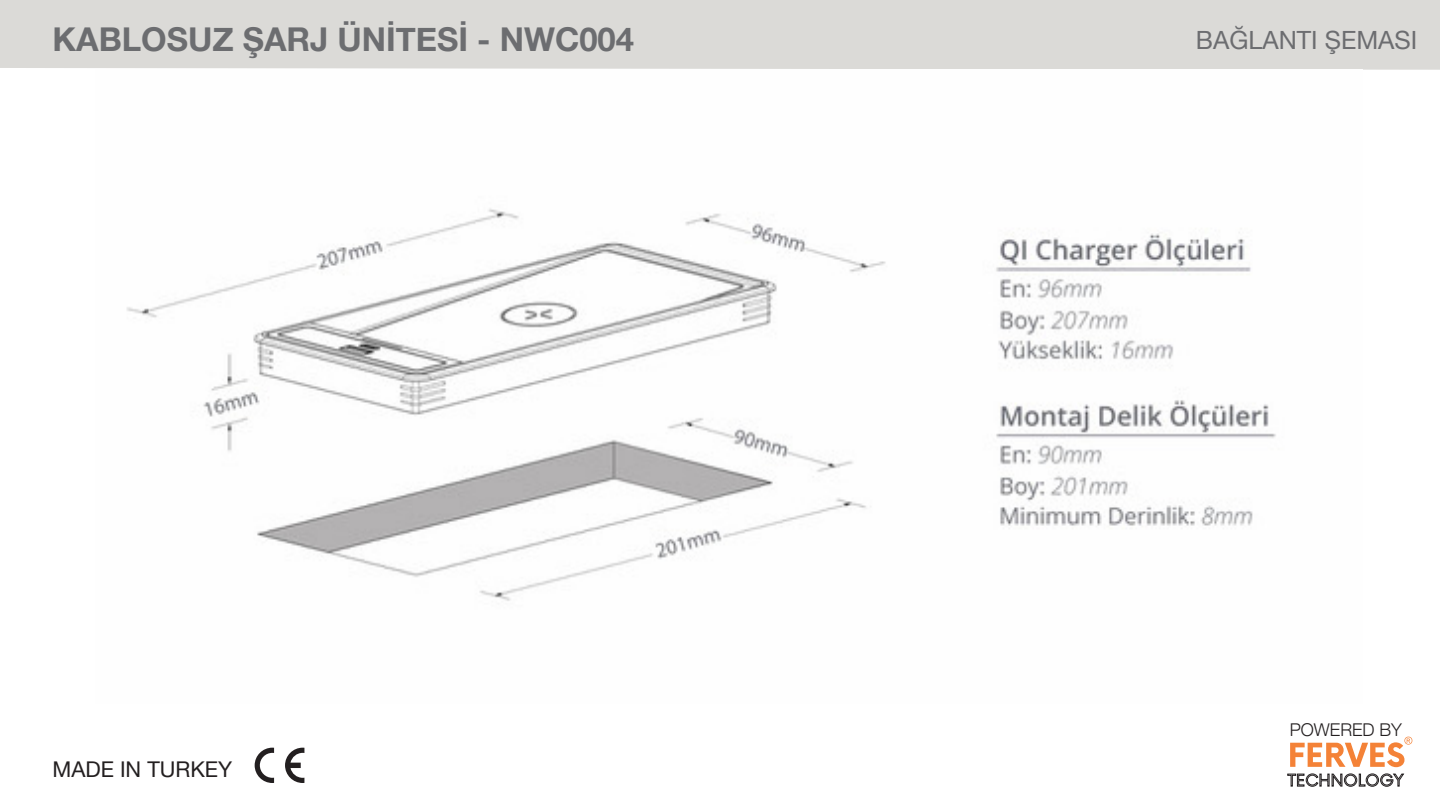
<style>
.page{position:relative;width:1440px;height:810px;background:#fff}
.page>*{position:absolute;margin:0;border:0;box-sizing:border-box;transform-origin:0 0}
.t1{font:700 32.85px "Helvetica Neue";color:#6c6d70}
.t2{font:25.12px "Helvetica Neue";color:#6c6d70}
.t3{font:21.67px "Helvetica Neue";color:#231f20}
.t4{font:300 17.62px "Helvetica Neue";color:#231f20}
</style>
<div class="page">
<div style="left:0;top:0;width:1440px;height:70px;background:#dbdad7"></div>
<svg style="left:255px;top:748px;width:19px;height:35px"></svg>
<svg style="left:285px;top:748px;width:19px;height:35px"></svg>
<svg style="left:1290px;top:737px;width:122px;height:30px"></svg>
<svg style="left:1287px;top:774px;width:117px;height:13px"></svg>
<img style="left:127px;top:208px;width:1149px;height:393px">
<p class="t1" style="left:52px;top:13px;width:583px">KABLOSUZ ŞARJ ÜNİTESİ - NWC004</p>
<p class="t2" style="left:1196px;top:22px;width:223px">BAĞLANTI ŞEMASI</p>
<p class="t3" style="left:52px;top:754px;width:181px">MADE IN TURKEY</p>
<p class="t4" style="left:1290px;top:715px;width:114px">POWERED BY</p>
</div>
